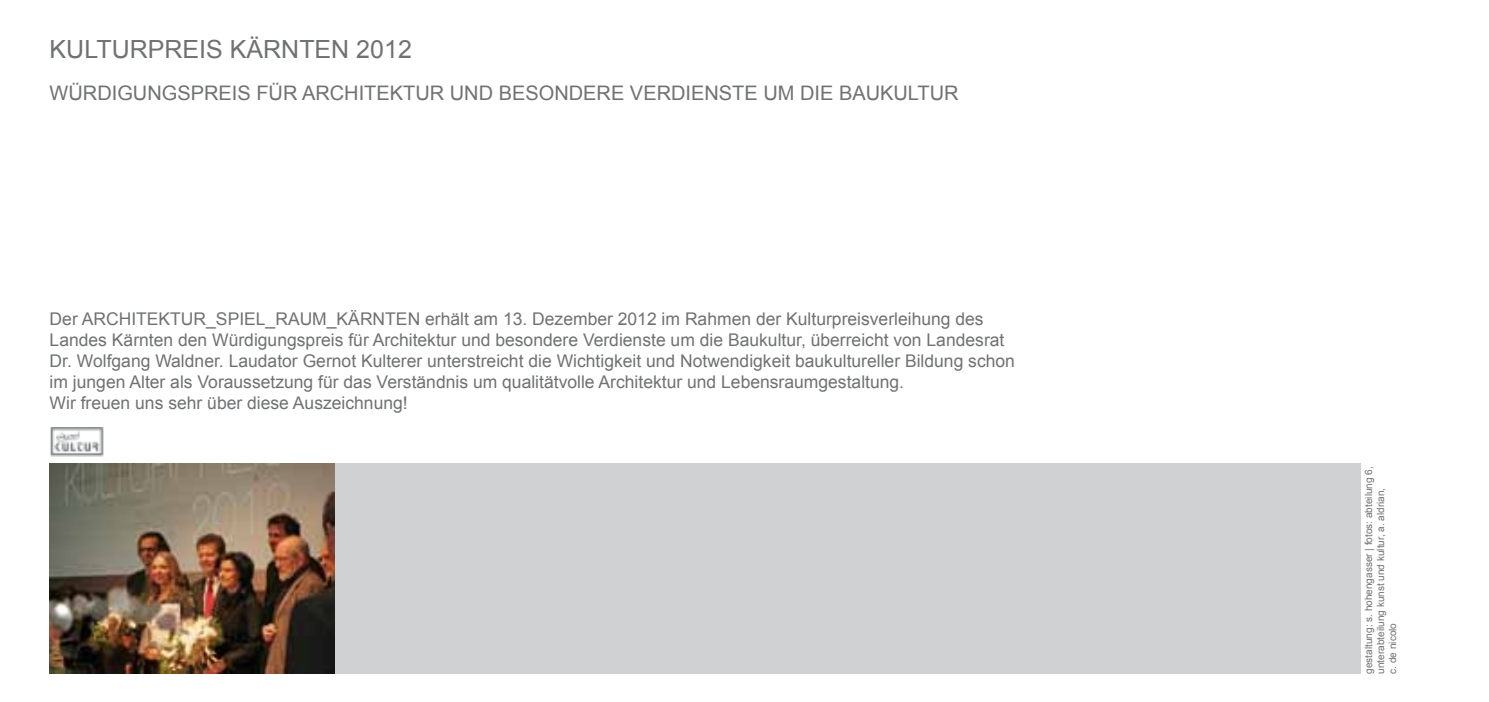
<style>
.page{position:relative;width:1489px;height:702px;background:#fff}
.page>*{position:absolute;margin:0;border:0;box-sizing:border-box;transform-origin:0 0}
.t1{font:25px "Arial";color:#707172}
.t2{font:20px "Arial";color:#707172}
.t3{font:17.5px/21px "Arial";color:#707172}
.t4{font:10px/12px "Arial";color:#707172}
</style>
<div class="page">
<div style="left:50px;top:463px;width:1311px;height:210px;background:#d0d1d2"></div>
<img style="left:50px;top:428px;width:54px;height:28px">
<img style="left:50px;top:463px;width:284px;height:210px">
<h1 class="t1" style="left:50px;top:35px;width:364px">KULTURPREIS KÄRNTEN 2012</h1>
<p class="t2" style="left:50px;top:81px;width:910px">WÜRDIGUNGSPREIS FÜR ARCHITEKTUR UND BESONDERE VERDIENSTE UM DIE BAUKULTUR</p>
<p class="t3" style="left:50px;top:308px;width:966px">Der ARCHITEKTUR_SPIEL_RAUM_KÄRNTEN erhält am 13. Dezember 2012 im Rahmen der Kulturpreisverleihung des Landes Kärnten den Würdigungspreis für Architektur und besondere Verdienste um die Baukultur, überreicht von Landesrat Dr. Wolfgang Waldner. Laudator Gernot Kulterer unterstreicht die Wichtigkeit und Notwendigkeit baukultureller Bildung schon im jungen Alter als Voraussetzung für das Verständnis um qualitätvolle Architektur und Lebensraumgestaltung.<br>Wir freuen uns sehr über diese Auszeichnung!</p>
<p class="t4" style="left:1362px;top:673px;width:209px;rotate:-90deg">gestaltung: s. hohengasser | fotos: abteilung 6, unterabteilung kunst und kultur, a. aldrian,<br>c. de nicolo</p>
</div>
